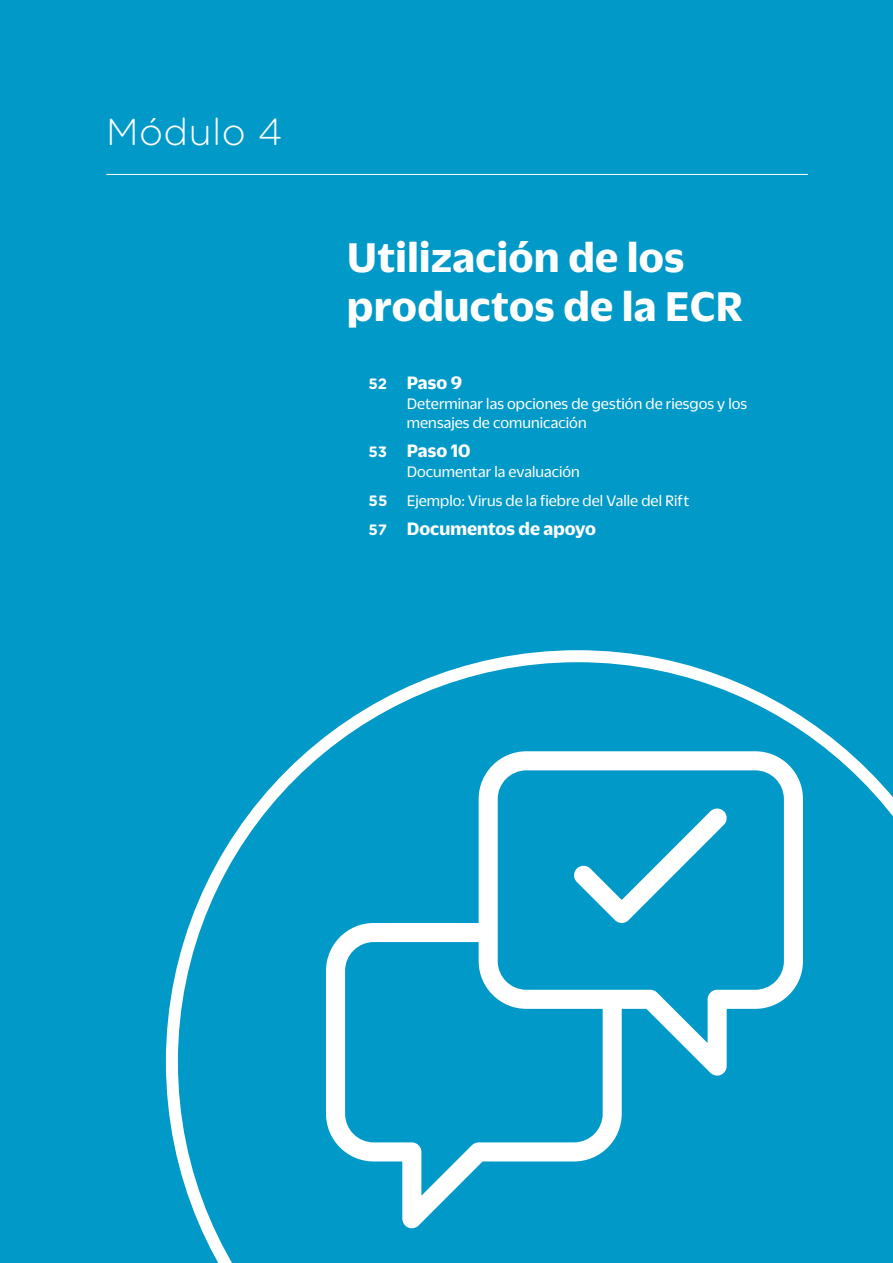
<style>
.page{position:relative;width:893px;height:1263px;background:#0099c8}
.page>*{position:absolute;margin:0;border:0;box-sizing:border-box;transform-origin:0 0}
.t1{font:700 45px/48.8px "Duplicate Sans";letter-spacing:.01em;color:#fff}
.t2{font:300 37.5px "Gotham Rounded";letter-spacing:.01em;color:#fff}
.t3{font:700 19.5px "Duplicate Sans";color:#fff}
.t4{font:16.5px/19.5px "Duplicate Sans";letter-spacing:.005em;color:#fff}
.s1{font-family:"Gotham Rounded";font-size:15px}
.s2{font-family:"Gotham Rounded";font-weight:700;font-size:15px}
</style>
<div class="page">
<svg style="left:166px;top:650px;width:727px;height:613px"></svg>
<svg style="left:326px;top:751px;width:477px;height:477px"></svg>
<hr style="left:106px;top:174px;width:702px;height:1px;background:#fff">
<h2 class="t2" style="left:106px;top:107px;width:178px">Módulo 4</h2>
<h1 class="t1" style="left:347px;top:229px;width:397px">Utilización de los productos de la ECR</h1>
<p class="t3" style="left:369px;top:369px;width:95px"><span class="s1">52</span> Paso 9</p>
<p class="t4" style="left:407px;top:392px;width:342px">Determinar las opciones de gestión de riesgos y los mensajes de comunicación</p>
<p class="t3" style="left:369px;top:438px;width:103px"><span class="s1">53</span> Paso 10</p>
<p class="t4" style="left:369px;top:456px;width:322px;line-height:29.2px;text-indent:38px">Documentar la evaluación<br><span class="s2">55</span> Ejemplo: Virus de la fiebre del Valle del Rift</p>
<p class="t3" style="left:369px;top:516px;width:229px"><span class="s1">57</span> Documentos de apoyo</p>
</div>
